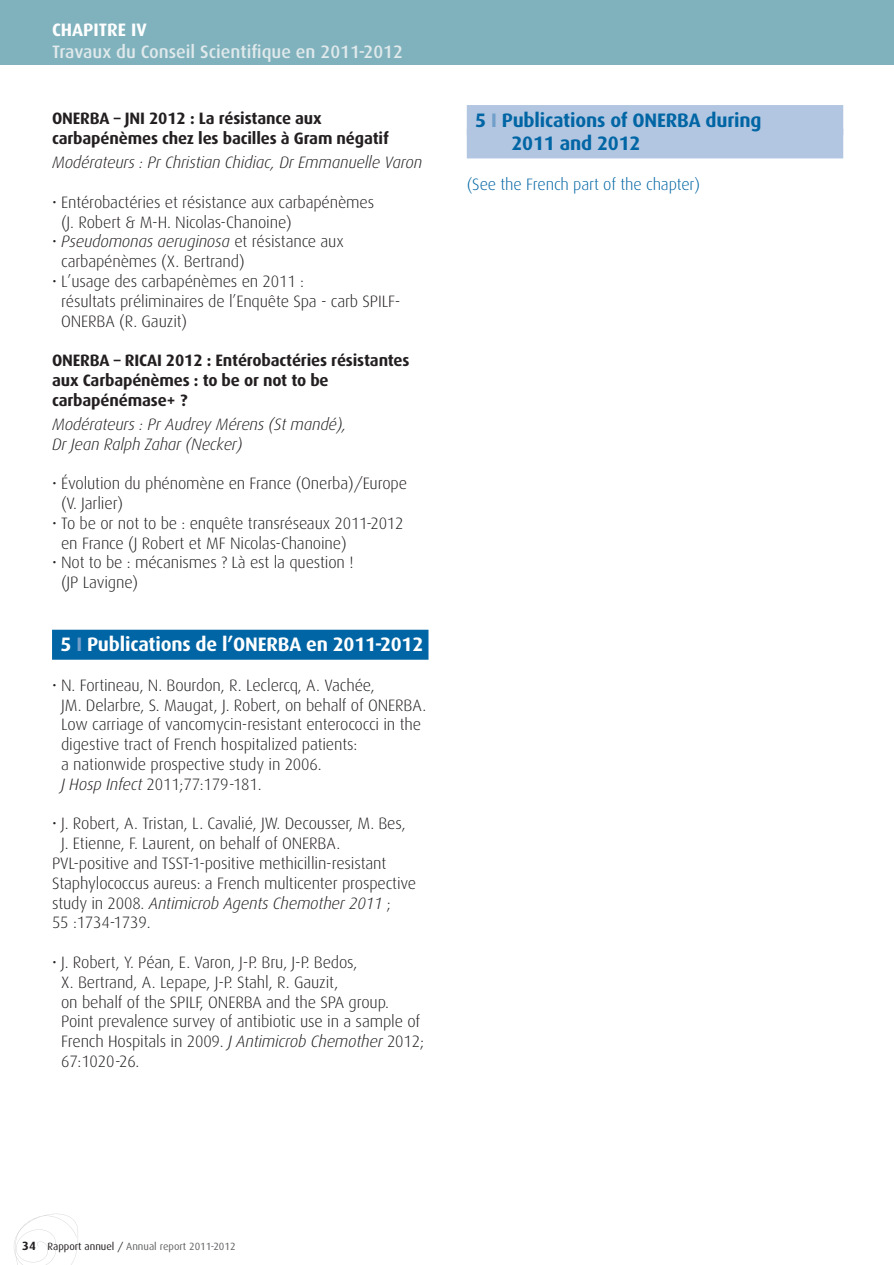
<style>
.page{position:relative;width:894px;height:1265px;background:#fff}
.page>*{position:absolute;margin:0;border:0;box-sizing:border-box;transform-origin:0 0}
.t1{font:700 19.5px/23.4px "Dax";letter-spacing:-.01em;color:#0065a4}
.t2{font:700 19.5px "Dax";letter-spacing:-.01em;color:#fff}
.t3{font:500 18px "Dax";color:#e0e9eb}
.t4{font:700 18px "Dax";color:#fff}
.t5{font:300 16.5px/19.8px "Dax";letter-spacing:-.01em;color:#231f20}
.t6{font:700 16.5px/19.8px "Dax";letter-spacing:-.01em;color:#231f20}
.t7{font:italic 300 16.5px/19.8px "Dax";letter-spacing:-.01em;color:#231f20}
.t8{font:300 16.5px "Dax";letter-spacing:-.01em;color:#0065a4}
.t9{font:10.5px "Dax";color:#636466}
.s1{font-style:italic}
.s2{color:#729eca}
.s3{font-style:normal}
.s4{font-weight:700;font-size:12px;color:#231f20}
.s5{color:#231f20}
</style>
<div class="page">
<svg style="left:14px;top:1214px;width:64px;height:51px"></svg>
<div style="left:0;top:0;width:894px;height:65px;background:#80b2bd"></div>
<div style="left:52px;top:630px;width:376px;height:30px;background:#0065a4"></div>
<div style="left:467px;top:105px;width:376px;height:30px;background:#b2c6e1"></div>
<div style="left:467px;top:128px;width:376px;height:30px;background:#b2c6e1"></div>
<p class="t4" style="left:52px;top:21px;width:96px">CHAPITRE IV</p>
<p class="t3" style="left:52px;top:43px;width:352px">Travaux du Conseil Scientifique en 2011-2012</p>
<p class="t6" style="left:52px;top:109px;width:338px">ONERBA – JNI 2012 : La résistance aux carbapénèmes chez les bacilles à Gram négatif</p>
<p class="t7" style="left:52px;top:153px;width:371px">Modérateurs : Pr Christian Chidiac, Dr Emmanuelle Varon</p>
<p class="t5" style="left:61px;top:193px;width:315px;text-indent:-9px">• Entérobactéries et résistance aux carbapénèmes (J. Robert &amp; M-H. Nicolas-Chanoine)</p>
<p class="t5" style="left:61px;top:233px;width:284px;text-indent:-9px">• <span class="s1">Pseudomonas aeruginosa</span> et résistance aux carbapénèmes (X. Bertrand)</p>
<p class="t5" style="left:61px;top:272px;width:341px;text-indent:-9px">• L’usage des carbapénèmes en 2011 :<br>résultats préliminaires de l’Enquête Spa - carb SPILF-<br>ONERBA (R. Gauzit)</p>
<p class="t6" style="left:52px;top:351px;width:359px">ONERBA – RICAI 2012 : Entérobactéries résistantes aux Carbapénèmes : to be or not to be carbapénémase+ ?</p>
<p class="t7" style="left:52px;top:415px;width:296px">Modérateurs : Pr Audrey Mérens (St mandé),<br>Dr Jean Ralph Zahar (Necker)</p>
<p class="t5" style="left:61px;top:474px;width:347px;text-indent:-9px">• Évolution du phénomène en France (Onerba)/Europe (V. Jarlier)</p>
<p class="t5" style="left:61px;top:514px;width:344px;text-indent:-9px">• To be or not to be : enquête transréseaux 2011-2012 en France (J Robert et MF Nicolas-Chanoine)</p>
<p class="t5" style="left:61px;top:554px;width:294px;text-indent:-9px">• Not to be : mécanismes ? Là est la question ! (JP Lavigne)</p>
<p class="t2" style="left:61px;top:635px;width:364px">5 <span class="s2">I</span> Publications de l’ONERBA en 2011-2012</p>
<p class="t5" style="left:61px;top:676px;width:367px;text-indent:-9px">• N. Fortineau, N. Bourdon, R. Leclercq, A. Vachée,<br>JM. Delarbre, S. Maugat, J. Robert, on behalf of ONERBA.<br>Low carriage of vancomycin-resistant enterococci in the digestive tract of French hospitalized patients:<br>a nationwide prospective study in 2006.<br><span class="s1">J Hosp Infect</span> 2011;77:179-181.</p>
<p class="t5" style="left:52px;top:815px;width:355px">• J. Robert, A. Tristan, L. Cavalié, JW. Decousser, M. Bes,</p>
<p class="t5" style="left:61px;top:834px;width:281px">J. Etienne, F. Laurent, on behalf of ONERBA.</p>
<p class="t5" style="left:52px;top:854px;width:336px">PVL-positive and TSST-1-positive methicillin-resistant</p>
<p class="t5" style="left:52px;top:874px;width:366px">Staphylococcus aureus: a French multicenter prospective</p>
<p class="t7" style="left:52px;top:894px;width:340px"><span class="s3">study in 2008.</span> Antimicrob Agents Chemother 2011 <span class="s3">;</span></p>
<p class="t5" style="left:52px;top:914px;width:100px">55 :1734-1739.</p>
<p class="t5" style="left:61px;top:953px;width:364px;text-indent:-9px">• J. Robert, Y. Péan, E. Varon, J-P. Bru, J-P. Bedos,<br>X. Bertrand, A. Lepape, J-P. Stahl, R. Gauzit,<br>on behalf of the SPILF, ONERBA and the SPA group.<br>Point prevalence survey of antibiotic use in a sample of French Hospitals in 2009. <span class="s1">J Antimicrob Chemother</span> 2012; 67:1020-26.</p>
<p class="t1" style="left:511px;top:109px;width:252px;text-indent:-36px">5 <span class="s2">I</span> Publications of ONERBA during<br>2011 and 2012</p>
<p class="t8" style="left:467px;top:176px;width:235px">(See the French part of the chapter)</p>
<p class="t9" style="left:22px;top:1241px;width:215px"><span class="s4">34</span> <span class="s5">Rapport annuel /</span> Annual report 2011-2012</p>
</div>
